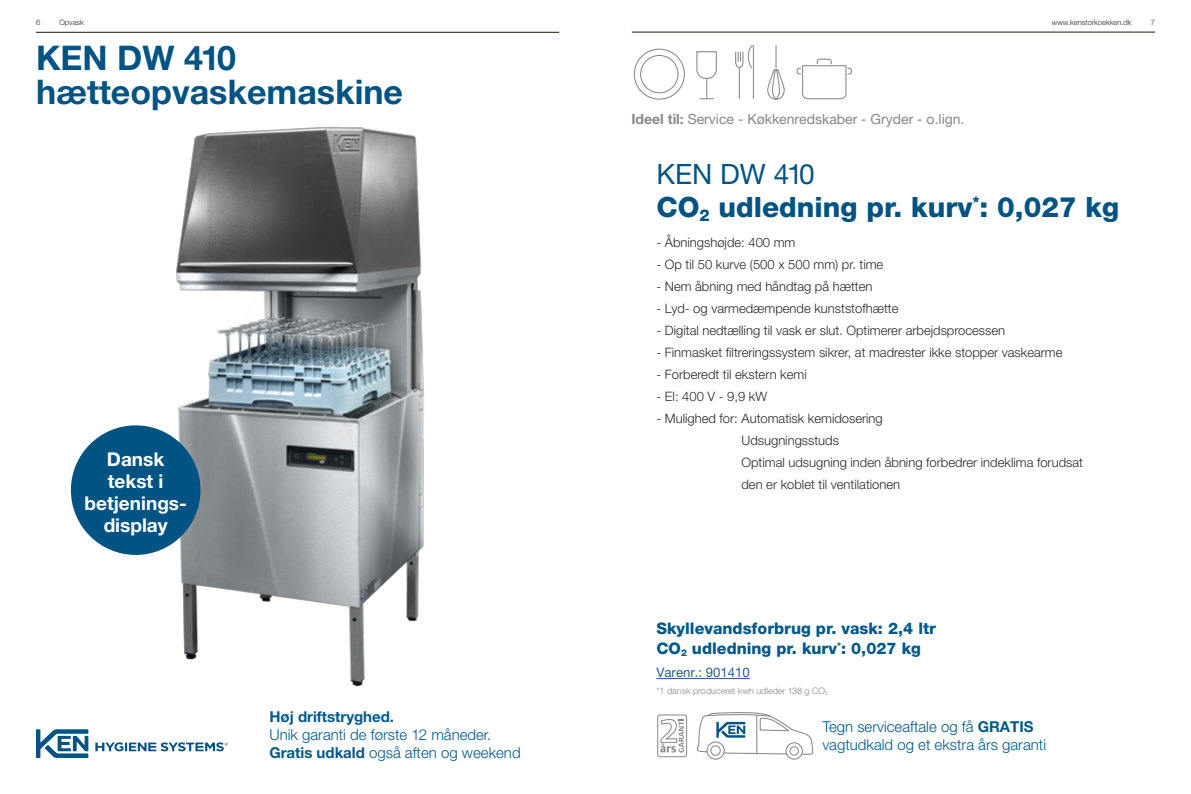
<style>
.page{position:relative;width:1191px;height:794px;background:#fff}
.page>*{position:absolute;margin:0;border:0;box-sizing:border-box;transform-origin:0 0}
.t1{font:700 34px/34px "Helvetica Neue LT Pro";color:#005382}
.t2{font:800 28px/33px "Helvetica Neue LT Pro";color:#005382}
.t3{font:700 19px/22px "Helvetica Neue LT Pro";color:#fff;text-align:center}
.t4{font:800 16px/20px "Helvetica Neue LT Pro";color:#005987}
.t5{font:300 15px/18px "Helvetica Neue LT Pro";color:#005987}
.t6{font:700 15px "Helvetica Neue LT Pro";color:#005987}
.t7{font:14px "Helvetica Neue LT Pro";color:#878787}
.t8{font:13.2px "Helvetica Neue LT Pro";color:#275b9b}
.t9{font:300 13px/22px "Helvetica Neue LT Pro";color:#282827}
.t10{font:300 9px "Helvetica Neue LT Pro";color:#878787}
.t11{font:300 7.5px "Helvetica Neue LT Pro";color:#282827}
.s1{font-weight:700}
.s2{font-weight:400}
</style>
<div class="page">
<hr style="left:632px;top:32px;width:523px;height:1px;background:#1d160f">
<hr style="left:36px;top:32px;width:523px;height:1px;background:#1d160f">
<img style="left:70px;top:126px;width:355px;height:608px">
<svg style="left:36px;top:729px;width:52px;height:29px"></svg>
<svg style="left:95px;top:742px;width:133px;height:9px"></svg>
<div style="left:71px;top:425px;width:129px;height:130px;background:#005382;border-radius:50%"></div>
<div style="left:657px;top:714px;width:30px;height:43px;border:1px solid #878787;border-radius:2px"></div>
<svg style="left:660px;top:719px;width:24px;height:33px"></svg>
<hr style="left:656px;top:678px;width:94px;height:1px;background:#275b9b">
<svg style="left:796px;top:58px;width:56px;height:42px"></svg>
<svg style="left:696px;top:51px;width:21px;height:48px"></svg>
<svg style="left:735px;top:45px;width:19px;height:54px"></svg>
<div style="left:634px;top:49px;width:51px;height:51px;border:1px solid #878787;border-radius:50%"></div>
<div style="left:640px;top:55px;width:38px;height:38px;border:1px solid #878787;border-radius:50%"></div>
<svg style="left:767px;top:45px;width:18px;height:55px"></svg>
<div style="left:706px;top:741px;width:18px;height:18px;border:1px solid #878787;border-radius:50%"></div>
<div style="left:785px;top:742px;width:18px;height:17px;border:1px solid #878787;border-radius:50%"></div>
<div style="left:710px;top:745px;width:10px;height:11px;border:1px solid #878787;border-radius:50%"></div>
<svg style="left:697px;top:712px;width:116px;height:43px"></svg>
<p class="t11" style="left:36px;top:18px;width:6px">6</p>
<p class="t11" style="left:59px;top:18px;width:26px">Opvask</p>
<p class="t11" style="left:1051px;top:18px;width:81px">www.kenstorkoekken.dk</p>
<p class="t11" style="left:1150px;top:18px;width:6px">7</p>
<h1 class="t1" style="left:36px;top:40px;width:369px">KEN DW 410 hætteopvaskemaskine</h1>
<h3 class="t3" style="left:84px;top:447px;width:104px">Dansk tekst i betjenings&shy;display</h3>
<p class="t6" style="left:269px;top:707px;width:126px">Høj driftstryghed.</p>
<p class="t5" style="left:269px;top:725px;width:253px">Unik garanti de første 12 måneder.<br><span class="s1">Gratis udkald</span> også aften og weekend</p>
<p class="t7" style="left:631px;top:110px;width:334px"><span class="s1">Ideel til:</span> Service - Køkkenredskaber - Gryder - o.lign.</p>
<h2 class="t2" style="left:656px;top:158px;width:464px"><span class="s2">KEN DW 410<br></span>CO<sub>2</sub> udledning pr. kurv<sup>*</sup>: 0,027 kg</h2>
<p class="t9" style="left:656px;top:231px;width:140px">- Åbningshøjde: 400 mm</p>
<p class="t9" style="left:656px;top:253px;width:228px">- Op til 50 kurve (500 x 500 mm) pr. time</p>
<p class="t9" style="left:656px;top:275px;width:217px">- Nem åbning med håndtag på hætten</p>
<p class="t9" style="left:656px;top:297px;width:243px">- Lyd- og varmedæmpende kunststofhætte</p>
<p class="t9" style="left:656px;top:319px;width:350px">- Digital nedtælling til vask er slut. Optimerer arbejdsprocessen</p>
<p class="t9" style="left:656px;top:341px;width:407px">- Finmasket filtreringssystem sikrer, at madrester ikke stopper vaskearme</p>
<p class="t9" style="left:656px;top:363px;width:152px">- Forberedt til ekstern kemi</p>
<p class="t9" style="left:656px;top:385px;width:112px">- El: 400 V - 9,9 kW</p>
<p class="t9" style="left:741px;top:407px;width:343px;text-indent:-85px">- Mulighed for: Automatisk kemidosering<br>Udsugningsstuds<br>Optimal udsugning inden åbning forbedrer indeklima forudsat den er koblet til ventilationen</p>
<p class="t4" style="left:656px;top:618px;width:281px">Skyllevandsforbrug pr. vask: 2,4 ltr<br>CO<sub>2</sub> udledning pr. kurv<sup>*</sup>: 0,027 kg</p>
<p class="t10" style="left:656px;top:685px;width:173px">*1 dansk produceret kwh udleder 138 g CO<sub>2</sub></p>
<p class="t5" style="left:822px;top:717px;width:225px">Tegn serviceaftale og få <span class="s1">GRATIS </span>vagtudkald og et ekstra års garanti</p>
<p class="t8" style="left:656px;top:664px;width:95px">Varenr.: 901410</p>
</div>
